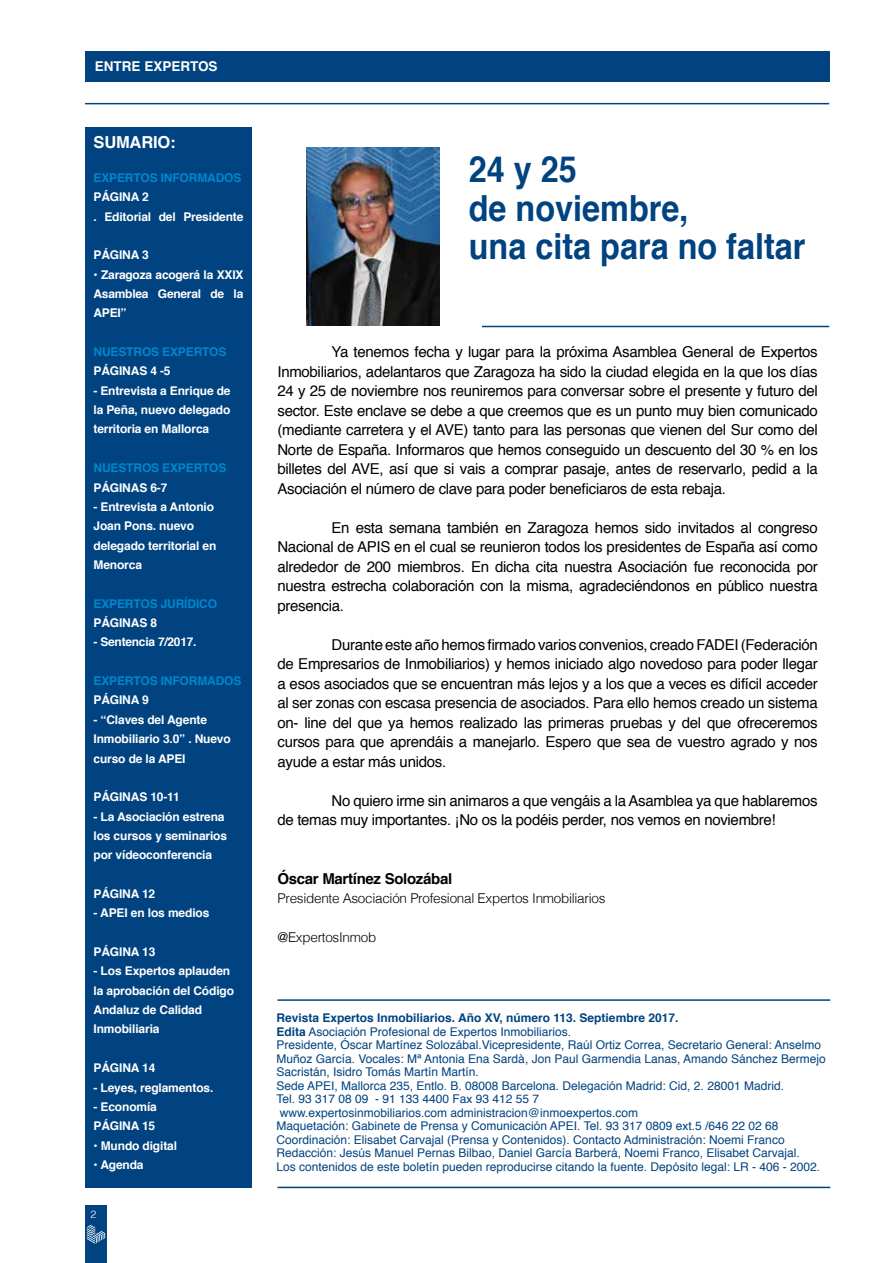
<style>
.page{position:relative;width:893px;height:1263px;background:#fff}
.page>*{position:absolute;margin:0;border:0;box-sizing:border-box;transform-origin:0 0}
.t1{font:700 36px/38.7px "Helvetica";color:#004380;scale:.9 1}
.t2{font:700 16.5px "Helvetica";letter-spacing:-.01em;color:#fff}
.t3{font:15px/19.5px "Helvetica";letter-spacing:-.02em;color:#000;text-align:justify}
.t4{font:700 15px "Helvetica";letter-spacing:-.02em;color:#000}
.t5{font:300 13.5px "Helvetica";letter-spacing:-.02em;color:#000}
.t6{font:700 13.5px "Helvetica";color:#fff}
.t7{font:12px/13.5px "Helvetica";color:#004380}
.t8{font:700 12px/19.4px "Helvetica";letter-spacing:-.01em;color:#fff}
.t9{font:700 12px "Helvetica";letter-spacing:-.01em;color:#0087cc}
.t10{font:300 10.5px "Helvetica";color:#fff}
.s1{font-weight:700}
</style>
<div class="page">
<div style="left:85px;top:1205px;width:22px;height:58px;background:#004380"></div>
<div style="left:85px;top:51px;width:744px;height:30px;background:#004380"></div>
<svg style="left:87px;top:1225px;width:18px;height:19px"></svg>
<hr style="left:85px;top:103px;width:744px;height:1px;background:#004380">
<div style="left:85px;top:128px;width:167px;height:1060px;background:#004380"></div>
<hr style="left:277px;top:999px;width:553px;height:2px;background:#004380">
<hr style="left:277px;top:1187px;width:553px;height:1px;background:#004380">
<hr style="left:482px;top:326px;width:347px;height:1px;background:#004380">
<img style="left:306px;top:147px;width:133px;height:179px">
<p class="t6" style="left:95px;top:55px;width:124px">ENTRE EXPERTOS</p>
<p class="t2" style="left:94px;top:129px;width:84px">SUMARIO:</p>
<p class="t9" style="left:94px;top:168px;width:149px">EXPERTOS INFORMADOS</p>
<p class="t8" style="left:94px;top:187px;width:151px">PÁGINA 2<br>. Editorial del Presidente</p>
<p class="t8" style="left:94px;top:245px;width:57px">PÁGINA 3</p>
<p class="t8" style="left:94px;top:265px;width:151px;text-align:justify">• Zaragoza acogerá la XXIX Asamblea General de la APEI”</p>
<p class="t9" style="left:94px;top:342px;width:134px">NUESTROS EXPERTOS</p>
<p class="t8" style="left:94px;top:362px;width:79px">PÁGINAS 4 -5</p>
<p class="t8" style="left:94px;top:381px;width:139px;text-align:justify">- Entrevista a Enrique de la Peña, nuevo delegado territoria en Mallorca</p>
<p class="t9" style="left:94px;top:458px;width:134px">NUESTROS EXPERTOS</p>
<p class="t8" style="left:94px;top:478px;width:75px">PÁGINAS 6-7</p>
<p class="t8" style="left:94px;top:497px;width:124px">- Entrevista a Antonio<br>Joan Pons. nuevo delegado territorial en<br>Menorca</p>
<p class="t9" style="left:94px;top:594px;width:125px">EXPERTOS JURÍDICO</p>
<p class="t8" style="left:94px;top:613px;width:65px">PÁGINAS 8</p>
<p class="t8" style="left:94px;top:633px;width:105px">- Sentencia 7/2017.</p>
<p class="t9" style="left:94px;top:671px;width:149px">EXPERTOS INFORMADOS</p>
<p class="t8" style="left:94px;top:691px;width:57px">PÁGINA 9</p>
<p class="t8" style="left:94px;top:710px;width:139px">- “Claves del Agente<br>Inmobiliario 3.0” . Nuevo curso de la APEI</p>
<p class="t8" style="left:94px;top:787px;width:88px">PÁGINAS 10-11</p>
<p class="t8" style="left:94px;top:807px;width:135px">- La Asociación estrena los cursos y seminarios por vídeoconferencia</p>
<p class="t8" style="left:94px;top:884px;width:63px">PÁGINA 12</p>
<p class="t8" style="left:94px;top:903px;width:117px">- APEI en los medios</p>
<p class="t8" style="left:94px;top:942px;width:63px">PÁGINA 13</p>
<p class="t8" style="left:94px;top:962px;width:142px">- Los Expertos aplauden la aprobación del Código<br>Andaluz de Calidad<br>Inmobiliaria</p>
<p class="t8" style="left:94px;top:1058px;width:63px">PÁGINA 14</p>
<p class="t8" style="left:94px;top:1078px;width:121px">- Leyes, reglamentos.</p>
<p class="t8" style="left:94px;top:1097px;width:65px">- Economía<br>PÁGINA 15</p>
<p class="t8" style="left:94px;top:1136px;width:85px">• Mundo digital</p>
<p class="t8" style="left:94px;top:1155px;width:52px">• Agenda</p>
<p class="t10" style="left:91px;top:1205px;width:7px">2</p>
<h1 class="t1" style="left:469px;top:150px;width:376px">24 y 25<br>de noviembre,<br>una cita para no faltar</h1>
<p class="t3" style="left:277px;top:343px;width:542px;text-indent:54px">Ya tenemos fecha y lugar para la próxima Asamblea General de Expertos Inmobiliarios, adelantaros que Zaragoza ha sido la ciudad elegida en la que los días 24 y 25 de noviembre nos reuniremos para conversar sobre el presente y futuro del sector. Este enclave se debe a que creemos que es un punto muy bien comunicado (mediante carretera y el AVE) tanto para las personas que vienen del Sur como del Norte de España. Informaros que hemos conseguido un descuento del 30 % en los billetes del AVE, así que si vais a comprar pasaje, antes de reservarlo, pedid a la Asociación el número de clave para poder beneficiaros de esta rebaja.</p>
<p class="t3" style="left:277px;top:518px;width:542px;text-indent:54px">En esta semana también en Zaragoza hemos sido invitados al congreso Nacional de APIS en el cual se reunieron todos los presidentes de España así como alrededor de 200 miembros. En dicha cita nuestra Asociación fue reconocida por nuestra estrecha colaboración con la misma, agradeciéndonos en público nuestra presencia.</p>
<p class="t3" style="left:277px;top:635px;width:542px;text-indent:54px">Durante este año hemos firmado varios convenios, creado FADEI (Federación de Empresarios de Inmobiliarios) y hemos iniciado algo novedoso para poder llegar a esos asociados que se encuentran más lejos y a los que a veces es difícil acceder al ser zonas con escasa presencia de asociados. Para ello hemos creado un sistema on- line del que ya hemos realizado las primeras pruebas y del que ofreceremos cursos para que aprendáis a manejarlo. Espero que sea de vuestro agrado y nos ayude a estar más unidos.</p>
<p class="t3" style="left:277px;top:791px;width:542px;text-indent:54px">No quiero irme sin animaros a que vengáis a la Asamblea ya que hablaremos de temas muy importantes. ¡No os la podéis perder, nos vemos en noviembre!</p>
<p class="t4" style="left:277px;top:866px;width:176px">Óscar Martínez Solozábal</p>
<p class="t5" style="left:277px;top:887px;width:329px">Presidente Asociación Profesional Expertos Inmobiliarios</p>
<p class="t5" style="left:277px;top:926px;width:100px">@ExpertosInmob</p>
<p class="t7" style="left:276px;top:1011px;width:551px"><span class="s1">Revista Expertos Inmobiliarios. Año XV, número 113. Septiembre 2017.<br>Edita</span> Asociación Profesional de Expertos Inmobiliarios.<br>Presidente, Óscar Martínez Solozábal.Vicepresidente, Raúl Ortiz Correa, Secretario General: Anselmo Muñoz García. Vocales: Mª Antonia Ena Sardà, Jon Paul Garmendia Lanas, Amando Sánchez Bermejo Sacristán, Isidro Tomás Martín Martín.<br>Sede APEI, Mallorca 235, Entlo. B. 08008 Barcelona. Delegación Madrid: Cid, 2. 28001 Madrid.<br>Tel. 93 317 08 09 - 91 133 4400 Fax 93 412 55 7<br>www.expertosinmobiliarios.com administracion@inmoexpertos.com<br>Maquetación: Gabinete de Prensa y Comunicación APEI. Tel. 93 317 0809 ext.5 /646 22 02 68<br>Coordinación: Elisabet Carvajal (Prensa y Contenidos). Contacto Administración: Noemi Franco Redacción: Jesús Manuel Pernas Bilbao, Daniel García Barberá, Noemi Franco, Elisabet Carvajal.<br>Los contenidos de este boletín pueden reproducirse citando la fuente. Depósito legal: LR - 406 - 2002.</p>
</div>
